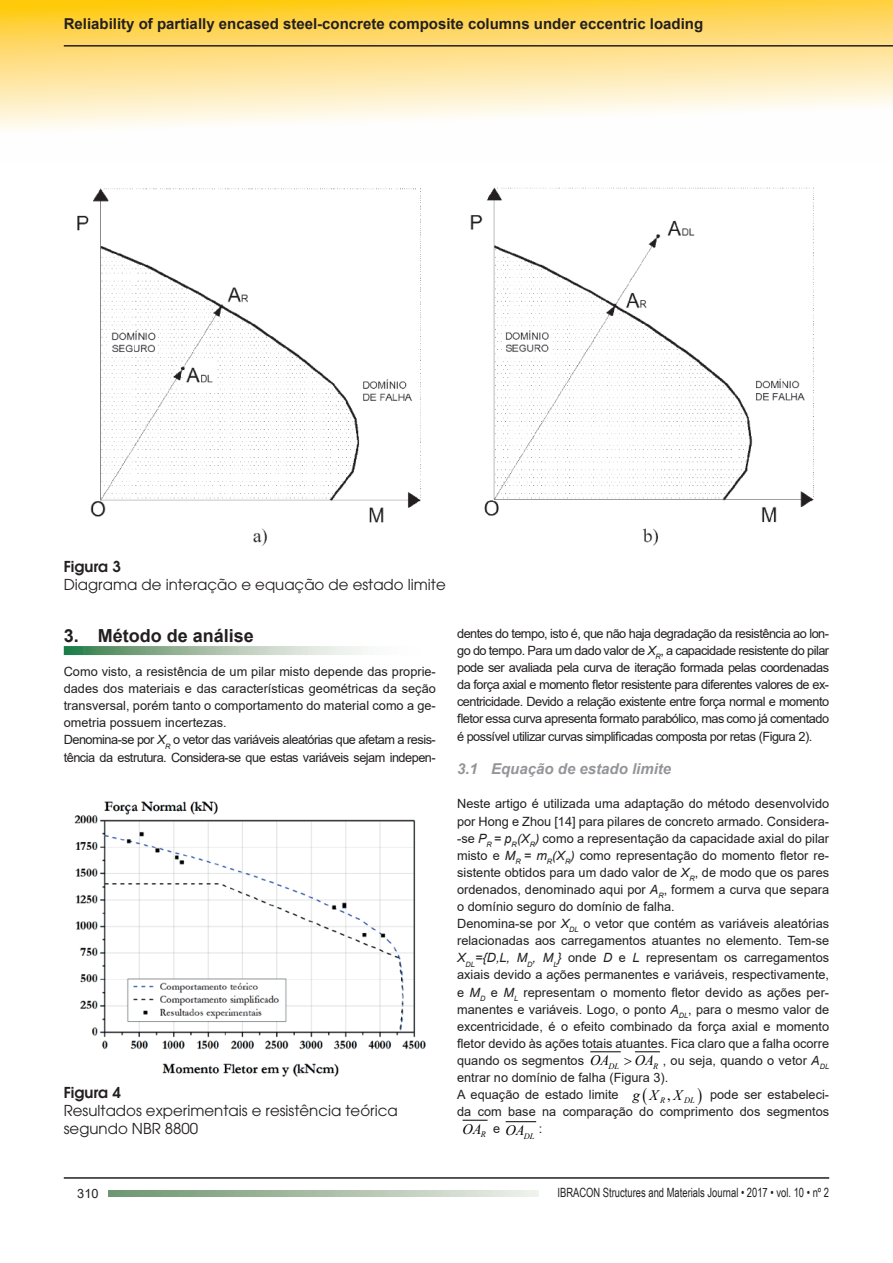
<style>
.page{position:relative;width:893px;height:1263px;background:#fff}
.page>*{position:absolute;margin:0;border:0;box-sizing:border-box;transform-origin:0 0}
.t1{font:700 18px "Arial";color:#231f20}
.t2{font:15px/18px "Avant Garde";color:#231f20}
.t3{font:700 15px "Arial";color:#231f20}
.t4{font:italic 700 15px "Arial";color:#939598}
.t5{font:600 15px "Avant Garde";color:#231f20}
.t6{font:italic 14.4px "Times New Roman";color:#000001}
.t7{font:14.4px "Times New Roman";color:#000001}
.t8{font:12.75px/17.1px "Arial";color:#231f20}
.t9{font:12.75px "Arial Narrow";color:#231f20;scale:.9 1}
.t10{font:italic 8.4px "Times New Roman";color:#000001}
.s1{font-style:italic}
.s2{font-family:"Times New Roman";font-style:italic;font-size:14.4px;color:#000001}
.s3{font-family:"Arial";font-style:normal;font-size:12.75px;color:#231f20}
</style>
<div class="page">
<svg style="left:0;top:0;width:893px;height:130px;background:#fee498"></svg>
<hr style="left:64px;top:1177px;width:765px;height:2px;background:#231f20">
<hr style="left:64px;top:45px;width:829px;height:2px;background:#231f20">
<svg style="left:108px;top:1190px;width:431px;height:6px;background:#acc0aa"></svg>
<svg style="left:64px;top:646px;width:299px;height:9px;background:#a2bfa7"></svg>
<svg style="left:591px;top:1051px;width:29px;height:1px"></svg>
<svg style="left:635px;top:1051px;width:24px;height:1px"></svg>
<svg style="left:463px;top:1120px;width:24px;height:1px"></svg>
<hr style="left:506px;top:1121px;width:30px;height:1px;background:#000001">
<img style="left:77px;top:187px;width:737px;height:359px">
<img style="left:74px;top:801px;width:352px;height:276px">
<p class="t3" style="left:64px;top:13px;width:641px">Reliability of partially encased steel-concrete composite columns under eccentric loading</p>
<p class="t5" style="left:64px;top:557px;width:58px">Figura 3</p>
<p class="t2" style="left:64px;top:576px;width:384px">Diagrama de interação e equação de estado limite</p>
<h1 class="t1" style="left:64px;top:623px;width:192px">3. Método de análise</h1>
<p class="t8" style="left:64px;top:663px;width:374px">Como visto, a resistência de um pilar misto depende das proprie&shy;dades dos materiais e das características geométricas da seção transversal, porém tanto o comportamento do material como a ge&shy;ometria possuem incertezas.<br>Denomina-se por <span class="s1">X</span><sub>R</sub> o vetor das variáveis aleatórias que afetam a resis&shy;tência da estrutura. Considera-se que estas variáveis sejam indepen-</p>
<p class="t5" style="left:64px;top:1083px;width:58px">Figura 4</p>
<p class="t2" style="left:64px;top:1101px;width:335px">Resultados experimentais e resistência teórica segundo NBR 8800</p>
<p class="t8" style="left:457px;top:625px;width:374px;text-align:justify">dentes do tempo, isto é, que não haja degradação da resistência ao lon&shy;go do tempo. Para um dado valor de <span class="s1">X</span><sub>R</sub>, a capacidade resistente do pilar pode ser avaliada pela curva de iteração formada pelas coordenadas da força axial e momento fletor resistente para diferentes valores de ex&shy;centricidade. Devido a relação existente entre força normal e momento fletor essa curva apresenta formato parabólico, mas como já comentado é possível utilizar curvas simplificadas composta por retas (Figura 2).</p>
<p class="t4" style="left:457px;top:759px;width:216px">3.1 Equação de estado limite</p>
<p class="t8" style="left:457px;top:795px;width:374px">Neste artigo é utilizada uma adaptação do método desenvolvido por Hong e Zhou [14] para pilares de concreto armado. Considera--se <span class="s1">P</span><sub>R</sub> <span class="s1">= p</span><sub>R</sub><span class="s1">(X</span><sub>R</sub><span class="s1">)</span> como a representação da capacidade axial do pilar misto e <span class="s1">M</span><sub>R</sub> <span class="s1">= m</span><sub>R</sub><span class="s1">(X</span><sub>R</sub><span class="s1">)</span> como representação do momento fletor re&shy;sistente obtidos para um dado valor de <span class="s1">X</span><sub>R</sub>, de modo que os pares ordenados, denominado aqui por <span class="s1">A</span><sub>R</sub>, formem a curva que separa o domínio seguro do domínio de falha.<br>Denomina-se por <span class="s1">X</span><sub>DL</sub> o vetor que contém as variáveis aleatórias relacionadas aos carregamentos atuantes no elemento. Tem-se <span class="s1">X</span><sub>DL</sub><span class="s1">={D,L, M</span><sub>D</sub><span class="s1">, M</span><sub>L</sub><span class="s1">}</span> onde <span class="s1">D</span> e <span class="s1">L</span> representam os carregamentos axiais devido a ações permanentes e variáveis, respectivamente, e <span class="s1">M</span><sub>D</sub> e <span class="s1">M</span><sub>L</sub> representam o momento fletor devido as ações per&shy;manentes e variáveis. Logo, o ponto <span class="s1">A</span><sub>DL</sub>, para o mesmo valor de excentricidade, é o efeito combinado da força axial e momento fletor devido às ações totais atuantes. Fica claro que a falha ocorre quando os segmentos <span class="s2">OA</span></p>
<p class="t6" style="left:635px;top:1050px;width:21px">OA</p>
<p class="t8" style="left:457px;top:1052px;width:374px;text-indent:196px"><sub>R</sub> , ou seja, quando o vetor <span class="s1">A</span><sub>DL </sub>entrar no domínio de falha (Figura 3).<br>A equação de estado limite <span class="s2">g X X</span></p>
<p class="t10" style="left:608px;top:1060px;width:12px">DL</p>
<p class="t8" style="left:457px;top:1086px;width:374px;text-align:right">pode ser estabeleci-<br>da com base na comparação do comprimento dos segmentos</p>
<p class="t6" style="left:462px;top:1120px;width:81px">OA<sub>R</sub> <span class="s3">e</span> OA<sub>DL</sub> <span class="s3">:</span></p>
<p class="t10" style="left:660px;top:1095px;width:7px">R</p>
<p class="t10" style="left:684px;top:1095px;width:12px">DL</p>
<p class="t7" style="left:667px;top:1085px;width:5px">,</p>
<p class="t8" style="left:77px;top:1185px;width:23px">310</p>
<p class="t9" style="left:557px;top:1183px;width:303px">IBRACON Structures and Materials Journal • 2017 • vol. 10 • nº 2</p>
</div>
